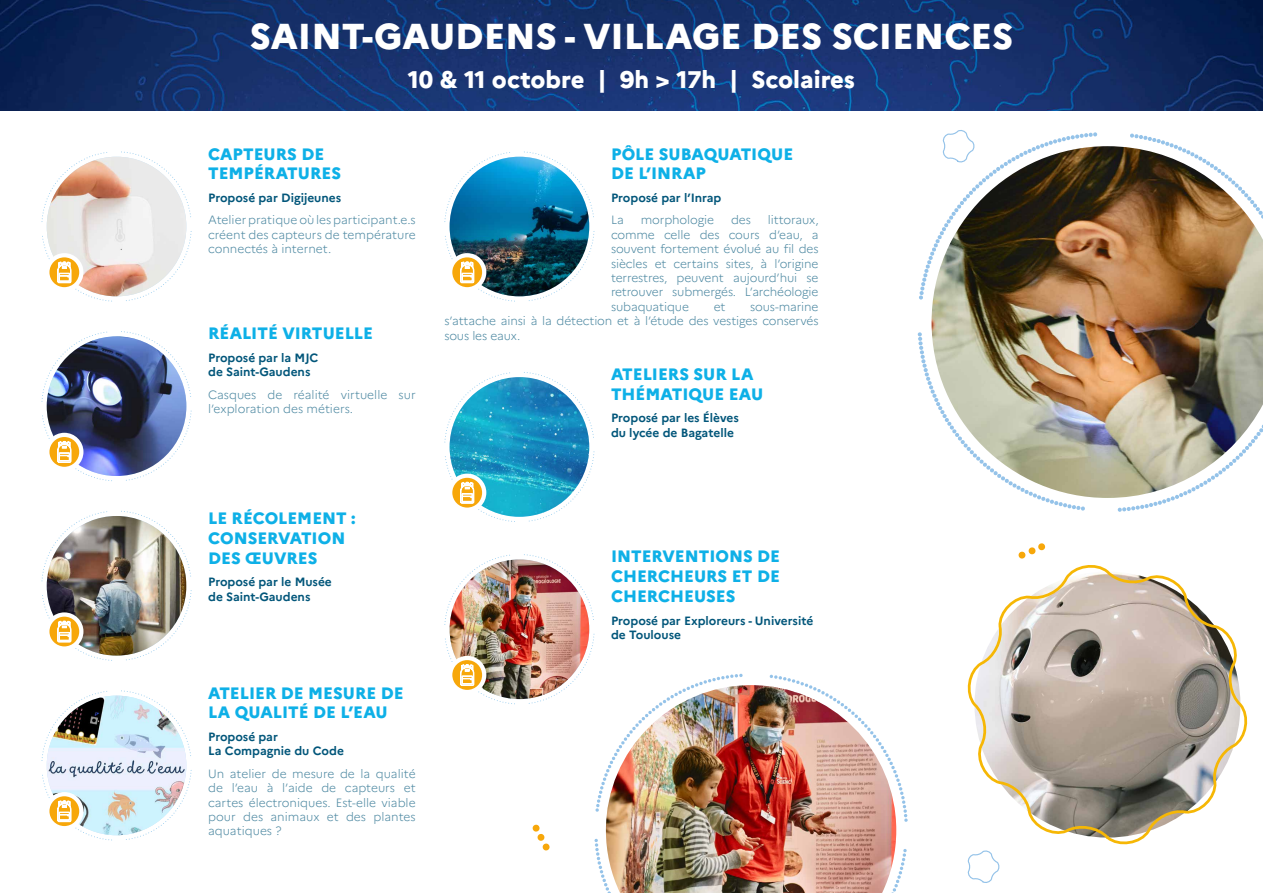
<style>
.page{position:relative;width:1263px;height:893px;background:#fff}
.page>*{position:absolute;margin:0;border:0;box-sizing:border-box;transform-origin:0 0}
.t1{font:800 36px "Marianne";color:#fff}
.t2{font:800 24px "Marianne";color:#fff}
.t3{font:800 16.5px/19.8px "Marianne";color:#0eb0e7}
.t4{font:300 12px/14.4px "Marianne";letter-spacing:-.01em;color:#4e89a2;text-align:justify}
.t5{font:700 12px/14.4px "Marianne";color:#02567a}
</style>
<div class="page">
<img style="left:0;top:0;width:1263px;height:111px">
<svg style="left:125px;top:230px;width:67px;height:71px"></svg>
<svg style="left:120px;top:151px;width:71px;height:67px"></svg>
<svg style="left:41px;top:152px;width:67px;height:71px"></svg>
<img style="left:47px;top:157px;width:139px;height:139px;border-radius:70px">
<svg style="left:528px;top:230px;width:67px;height:71px"></svg>
<svg style="left:523px;top:151px;width:71px;height:67px"></svg>
<svg style="left:444px;top:152px;width:67px;height:71px"></svg>
<img style="left:450px;top:157px;width:139px;height:139px;border-radius:70px">
<svg style="left:528px;top:451px;width:67px;height:71px"></svg>
<svg style="left:524px;top:372px;width:70px;height:66px"></svg>
<svg style="left:444px;top:372px;width:67px;height:71px"></svg>
<img style="left:450px;top:377px;width:139px;height:140px;border-radius:70px">
<svg style="left:524px;top:554px;width:70px;height:66px"></svg>
<svg style="left:444px;top:554px;width:66px;height:71px"></svg>
<img style="left:450px;top:559px;width:139px;height:140px;border-radius:70px">
<svg style="left:125px;top:410px;width:67px;height:71px"></svg>
<svg style="left:121px;top:331px;width:70px;height:66px"></svg>
<svg style="left:41px;top:331px;width:66px;height:71px"></svg>
<img style="left:47px;top:336px;width:139px;height:140px;border-radius:70px">
<svg style="left:126px;top:590px;width:66px;height:71px"></svg>
<svg style="left:121px;top:510px;width:70px;height:67px"></svg>
<svg style="left:41px;top:511px;width:67px;height:71px"></svg>
<img style="left:47px;top:516px;width:139px;height:140px;border-radius:70px">
<svg style="left:125px;top:769px;width:67px;height:71px"></svg>
<svg style="left:120px;top:690px;width:71px;height:67px"></svg>
<svg style="left:41px;top:691px;width:67px;height:70px"></svg>
<img style="left:47px;top:696px;width:139px;height:139px;border-radius:70px">
<svg style="left:42px;top:235px;width:71px;height:67px"></svg>
<img style="left:445px;top:235px;width:70px;height:67px">
<svg style="left:445px;top:456px;width:70px;height:66px"></svg>
<img style="left:445px;top:638px;width:70px;height:67px">
<svg style="left:42px;top:415px;width:71px;height:67px"></svg>
<img style="left:42px;top:595px;width:71px;height:66px">
<svg style="left:42px;top:774px;width:71px;height:67px"></svg>
<svg style="left:967px;top:850px;width:32px;height:33px"></svg>
<svg style="left:967px;top:565px;width:281px;height:280px"></svg>
<svg style="left:1018px;top:543px;width:27px;height:16px"></svg>
<svg style="left:532px;top:824px;width:18px;height:27px"></svg>
<svg style="left:917px;top:332px;width:167px;height:179px"></svg>
<svg style="left:919px;top:130px;width:179px;height:170px"></svg>
<svg style="left:1130px;top:133px;width:48px;height:13px"></svg>
<svg style="left:1117px;top:498px;width:62px;height:14px"></svg>
<svg style="left:594px;top:838px;width:12px;height:52px"></svg>
<svg style="left:528px;top:633px;width:215px;height:179px"></svg>
<svg style="left:769px;top:674px;width:139px;height:150px"></svg>
<svg style="left:896px;top:849px;width:11px;height:39px"></svg>
<img style="left:931px;top:146px;width:332px;height:352px">
<img style="left:606px;top:685px;width:290px;height:208px">
<h1 class="t1" style="left:250px;top:9px;width:765px">SAINT-GAUDENS - VILLAGE DES SCIENCES</h1>
<h2 class="t2" style="left:408px;top:61px;width:449px">10 &amp; 11 octobre | 9h &gt; 17h | Scolaires</h2>
<h3 class="t3" style="left:208px;top:143px;width:134px">CAPTEURS DE<br>TEMPÉRATURES</h3>
<p class="t5" style="left:208px;top:190px;width:135px">Proposé par Digijeunes</p>
<p class="t4" style="left:208px;top:212px;width:209px">Atelier pratique où les participant.e.s créent des capteurs de température connectés à internet.</p>
<h3 class="t3" style="left:208px;top:322px;width:166px">RÉALITÉ VIRTUELLE</h3>
<p class="t5" style="left:208px;top:350px;width:112px">Proposé par la MJC de Saint-Gaudens</p>
<p class="t4" style="left:208px;top:386px;width:209px">Casques de réalité virtuelle sur l’exploration des métiers.</p>
<h3 class="t3" style="left:208px;top:507px;width:149px">LE RÉCOLEMENT :<br>CONSERVATION<br>DES ŒUVRES</h3>
<p class="t5" style="left:208px;top:575px;width:125px">Proposé par le Musée de Saint-Gaudens</p>
<h3 class="t3" style="left:208px;top:681px;width:197px">ATELIER DE MESURE DE<br>LA QUALITÉ DE L’EAU</h3>
<p class="t5" style="left:208px;top:729px;width:137px">Proposé par<br>La Compagnie du Code</p>
<p class="t4" style="left:208px;top:765px;width:209px">Un atelier de mesure de la qualité de l’eau à l’aide de capteurs et cartes électroniques. Est-elle viable pour des animaux et des plantes aquatiques ?</p>
<h3 class="t3" style="left:611px;top:143px;width:184px">PÔLE SUBAQUATIQUE<br>DE L’INRAP</h3>
<p class="t5" style="left:611px;top:190px;width:112px">Proposé par l’Inrap</p>
<p class="t4" style="left:611px;top:212px;width:14px">La</p>
<p class="t4" style="left:641px;top:212px;width:75px">morphologie</p>
<p class="t4" style="left:731px;top:212px;width:21px">des</p>
<p class="t4" style="left:611px;top:212px;width:209px;text-indent:157px">littoraux, comme celle des cours d’eau, a souvent fortement évolué au fil des siècles et certains sites, à l’origine terrestres, peuvent aujourd’hui se retrouver submergés. L’archéologie subaquatique</p>
<p class="t4" style="left:444px;top:298px;width:376px;text-indent:306px">sous-marine s’attache ainsi à la détection et à l’étude des vestiges conservés sous les eaux.</p>
<h3 class="t3" style="left:611px;top:363px;width:154px">ATELIERS SUR LA<br>THÉMATIQUE EAU</h3>
<p class="t5" style="left:611px;top:411px;width:129px">Proposé par les Élèves du lycée de Bagatelle</p>
<p class="t4" style="left:714px;top:298px;width:13px">et</p>
<h3 class="t3" style="left:611px;top:545px;width:171px;text-align:justify">INTERVENTIONS DE CHERCHEURS ET DE CHERCHEUSES</h3>
<p class="t5" style="left:611px;top:613px;width:204px">Proposé par Exploreurs - Université de Toulouse</p>
</div>
